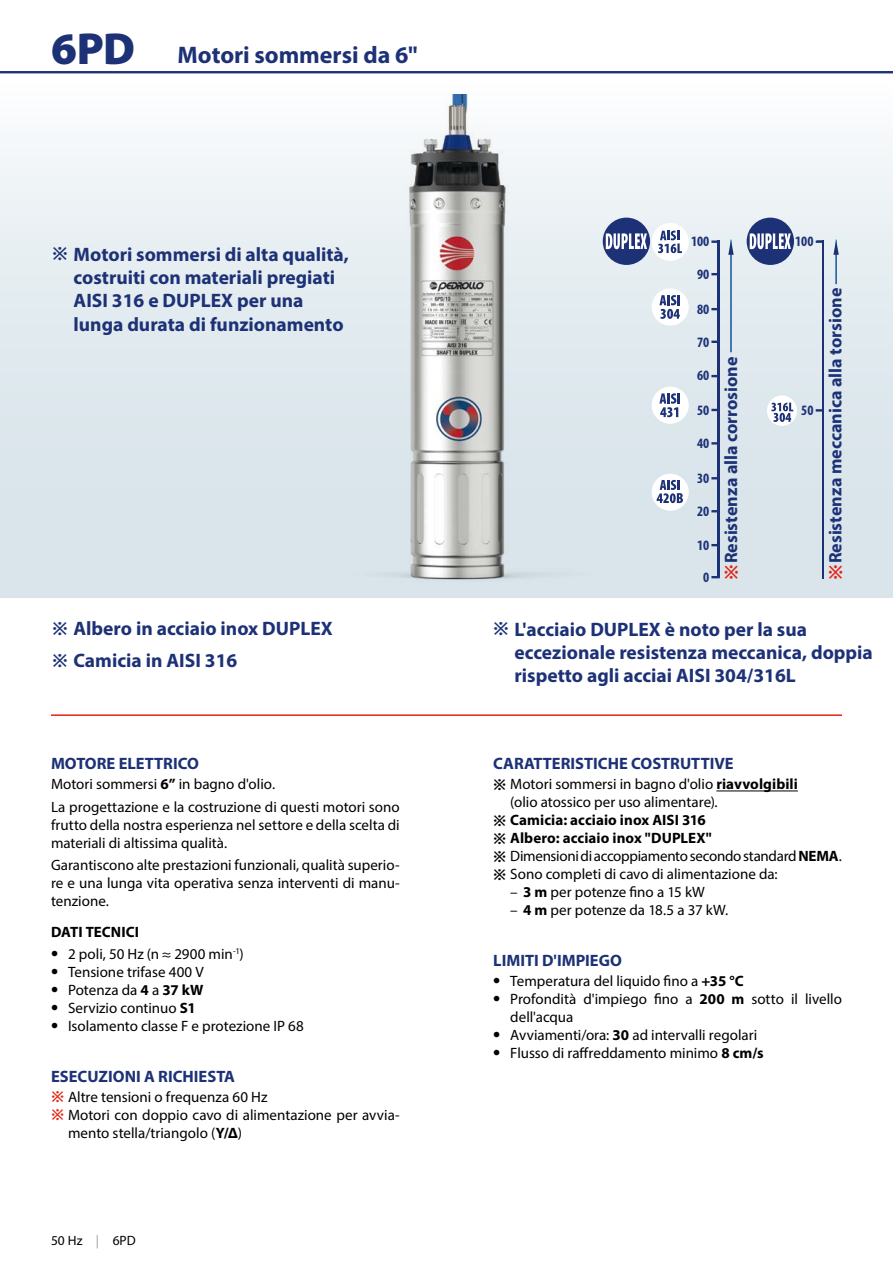
<style>
.page{position:relative;width:893px;height:1263px;background:#fff}
.page>*{position:absolute;margin:0;border:0;box-sizing:border-box;transform-origin:0 0}
.t1{font:900 45px "Myriad Pro";color:#1d3176}
.t2{font:700 24px "Myriad Pro";letter-spacing:-.005em;color:#1d3176}
.t3{font:700 19.5px/23.4px "Myriad Pro";color:#1d3176}
.t4{font:700 18px "Myriad Pro";color:#1d3176}
.t5{font:700 16.5px "Myriad Pro";color:#1d3176}
.t6{font:15px/18px "Myriad Pro";color:#000}
.t7{font:700 15px "Myriad Pro";letter-spacing:.005em;color:#000}
.t8{font:15px "Myriad Pro";letter-spacing:-.02em;color:#000}
.t9{font:700 condensed 14.4px "Myriad Pro";color:#1d3176}
.t10{font:13.5px "Myriad Pro";color:#000}
.s1{font-family:"Apple SD Gothic Neo";font-size:18px}
.s2{font-weight:700}
.s3{font-weight:700;font-size:21px}
.s4{font-family:"Apple SD Gothic Neo";font-weight:700;color:#e42313}
.s5{color:#9c9e9f}
.s6{font-family:"Apple SD Gothic Neo";color:#e42313}
.s7{font-family:"Apple SD Gothic Neo";font-weight:700}
.s8{font-family:"Apple SD Gothic Neo"}
</style>
<div class="page">
<div style="left:0;top:72px;width:893px;height:525px;background:linear-gradient(to bottom,#f7fafb,#d2e0e7)"></div>
<hr style="left:0;top:71px;width:893px;height:2px;background:#1d3176">
<img style="left:319px;top:94px;width:279px;height:504px">
<img style="left:409px;top:94px;width:96px;height:484px">
<div style="left:652px;top:223px;width:37px;height:38px;background:#fff;border-radius:50%"></div>
<div style="left:652px;top:288px;width:37px;height:38px;background:#fff;border-radius:50%"></div>
<div style="left:652px;top:387px;width:37px;height:37px;background:#fff;border-radius:50%"></div>
<div style="left:652px;top:474px;width:37px;height:37px;background:#fff;border-radius:50%"></div>
<hr style="left:717px;top:241px;width:3px;height:337px;background:#1d3176">
<hr style="left:822px;top:241px;width:2px;height:338px;background:#1d3176">
<div style="left:603px;top:218px;width:47px;height:47px;background:#1d3176;border-radius:50%"></div>
<svg style="left:606px;top:233px;width:41px;height:16px"></svg>
<div style="left:747px;top:218px;width:47px;height:47px;background:#1d3176;border-radius:50%"></div>
<svg style="left:750px;top:233px;width:41px;height:16px"></svg>
<hr style="left:731px;top:250px;width:1px;height:102px;background:#1d3176">
<svg style="left:728px;top:240px;width:6px;height:15px"></svg>
<hr style="left:836px;top:250px;width:1px;height:34px;background:#1d3176">
<svg style="left:833px;top:240px;width:6px;height:15px"></svg>
<svg style="left:658px;top:231px;width:24px;height:22px"></svg>
<svg style="left:659px;top:295px;width:21px;height:24px"></svg>
<div style="left:767px;top:395px;width:30px;height:31px;background:#fff;border-radius:50%"></div>
<svg style="left:771px;top:403px;width:22px;height:19px"></svg>
<svg style="left:659px;top:393px;width:21px;height:24px"></svg>
<svg style="left:657px;top:480px;width:26px;height:23px"></svg>
<svg style="left:711px;top:576px;width:6px;height:2px"></svg>
<svg style="left:711px;top:544px;width:6px;height:2px"></svg>
<svg style="left:711px;top:510px;width:6px;height:2px"></svg>
<svg style="left:711px;top:477px;width:6px;height:2px"></svg>
<svg style="left:711px;top:442px;width:6px;height:3px"></svg>
<svg style="left:711px;top:409px;width:6px;height:2px"></svg>
<svg style="left:711px;top:375px;width:6px;height:2px"></svg>
<svg style="left:711px;top:341px;width:6px;height:2px"></svg>
<svg style="left:711px;top:308px;width:6px;height:2px"></svg>
<svg style="left:711px;top:273px;width:6px;height:2px"></svg>
<svg style="left:711px;top:240px;width:9px;height:3px"></svg>
<svg style="left:816px;top:240px;width:8px;height:3px"></svg>
<svg style="left:816px;top:409px;width:6px;height:3px"></svg>
<hr style="left:716px;top:790px;width:82px;height:1px;background:#000">
<hr style="left:51px;top:714px;width:791px;height:2px;background:#e42313">
<h1 class="t1" style="left:51px;top:18px;width:86px">6PD</h1>
<h2 class="t2" style="left:178px;top:39px;width:242px">Motori sommersi da 6"</h2>
<h3 class="t3" style="left:74px;top:242px;width:277px;text-indent:-21px"><span class="s1">※</span> Motori sommersi di alta qualità, costruiti con materiali pregiati<br>AISI 316 e DUPLEX per una lunga durata di funzionamento</h3>
<h3 class="t3" style="left:52px;top:612px;width:282px;line-height:32px"><span class="s1">※</span> Albero in acciaio inox DUPLEX <span class="s1">※</span> Camicia in AISI 316</h3>
<p class="t5" style="left:51px;top:753px;width:149px">MOTORE ELETTRICO</p>
<p class="t6" style="left:51px;top:773px;width:350px;line-height:22.2px">Motori sommersi <span class="s2">6”</span> in bagno d'olio.<br>La progettazione e la costruzione di questi motori sono</p>
<p class="t6" style="left:51px;top:815px;width:350px">frutto della nostra esperienza nel settore e della scelta di materiali di altissima qualità.</p>
<p class="t6" style="left:51px;top:856px;width:350px;text-align:justify">Garantiscono alte prestazioni funzionali, qualità superio&shy;re e una lunga vita operativa senza interventi di manu&shy;tenzione.</p>
<p class="t7" style="left:51px;top:922px;width:89px">DATI TECNICI</p>
<p class="t6" style="left:51px;top:945px;width:194px"><span class="s3">•</span> 2 poli, 50 Hz (n ≈ 2900 min<sup>-1</sup>)</p>
<p class="t6" style="left:51px;top:963px;width:154px"><span class="s3">•</span> Tensione trifase 400 V</p>
<p class="t6" style="left:51px;top:981px;width:154px"><span class="s3">•</span> Potenza da <span class="s2">4</span> a <span class="s2">37 kW</span></p>
<p class="t6" style="left:51px;top:999px;width:146px"><span class="s3">•</span> Servizio continuo <span class="s2">S1</span></p>
<p class="t6" style="left:51px;top:1017px;width:254px"><span class="s3">•</span> Isolamento classe F e protezione IP 68</p>
<p class="t5" style="left:51px;top:1065px;width:186px">ESECUZIONI A RICHIESTA</p>
<p class="t6" style="left:51px;top:1087px;width:218px"><span class="s4">※</span> Altre tensioni o frequenza 60 Hz</p>
<p class="t6" style="left:51px;top:1105px;width:350px"><span class="s4">※</span> Motori con doppio cavo di alimentazione per avvia-</p>
<p class="t6" style="left:68px;top:1123px;width:176px">mento stella/triangolo (<span class="s2">Y/∆</span>)</p>
<p class="t10" style="left:51px;top:1232px;width:86px">50 Hz <span class="s5">|</span> 6PD</p>
<p class="t9" style="left:691px;top:232px;width:20px">100</p>
<p class="t9" style="left:795px;top:232px;width:20px">100</p>
<p class="t9" style="left:697px;top:265px;width:14px">90</p>
<p class="t9" style="left:697px;top:300px;width:14px">80</p>
<p class="t9" style="left:697px;top:333px;width:14px">70</p>
<p class="t9" style="left:697px;top:367px;width:14px">60</p>
<p class="t9" style="left:697px;top:401px;width:14px">50</p>
<p class="t9" style="left:801px;top:401px;width:14px">50</p>
<p class="t9" style="left:697px;top:434px;width:14px">40</p>
<p class="t9" style="left:697px;top:469px;width:14px">30</p>
<p class="t9" style="left:697px;top:502px;width:14px">20</p>
<p class="t9" style="left:697px;top:536px;width:14px">10</p>
<p class="t9" style="left:703px;top:568px;width:8px">0</p>
<p class="t4" style="left:719px;top:580px;width:225px;rotate:-90deg"><span class="s6">※</span>Resistenza alla corrosione</p>
<p class="t4" style="left:824px;top:580px;width:294px;rotate:-90deg"><span class="s6">※</span>Resistenza meccanica alla torsione</p>
<h3 class="t3" style="left:514px;top:617px;width:360px;text-indent:-21px"><span class="s1">※</span> L'acciaio DUPLEX è noto per la sua eccezionale resistenza meccanica, doppia rispetto agli acciai AISI 304/316L</h3>
<p class="t5" style="left:493px;top:753px;width:242px">CARATTERISTICHE COSTRUTTIVE</p>
<p class="t6" style="left:493px;top:775px;width:306px"><span class="s7">※</span> Motori sommersi in bagno d'olio <span class="s2">riavvolgibili</span></p>
<p class="t6" style="left:510px;top:793px;width:209px">(olio atossico per uso alimentare).</p>
<p class="t7" style="left:493px;top:811px;width:214px"><span class="s8">※</span> Camicia: acciaio inox AISI 316</p>
<p class="t7" style="left:493px;top:829px;width:220px"><span class="s8">※</span> Albero: acciaio inox "DUPLEX"</p>
<p class="t8" style="left:493px;top:847px;width:350px"><span class="s7">※</span> Dimensioni di accoppiamento secondo standard <span class="s2">NEMA</span>.</p>
<p class="t6" style="left:493px;top:865px;width:286px"><span class="s7">※</span> Sono completi di cavo di alimentazione da:</p>
<p class="t6" style="left:510px;top:883px;width:196px">– <span class="s2">3 m</span> per potenze fino a 15 kW</p>
<p class="t6" style="left:510px;top:901px;width:219px">– <span class="s2">4 m</span> per potenze da 18.5 a 37 kW.</p>
<p class="t5" style="left:493px;top:950px;width:130px">LIMITI D'IMPIEGO</p>
<p class="t6" style="left:493px;top:972px;width:252px"><span class="s3">•</span> Temperatura del liquido fino a <span class="s2">+35 °C</span></p>
<p class="t6" style="left:510px;top:990px;width:333px;text-indent:-17px"><span class="s3">•</span> Profondità d'impiego fino a <span class="s2">200 m</span> sotto il livello dell'acqua</p>
<p class="t6" style="left:493px;top:1026px;width:265px"><span class="s3">•</span> Avviamenti/ora: <span class="s2">30</span> ad intervalli regolari</p>
<p class="t6" style="left:493px;top:1044px;width:272px"><span class="s3">•</span> Flusso di raffreddamento minimo <span class="s2">8 cm/s</span></p>
</div>
